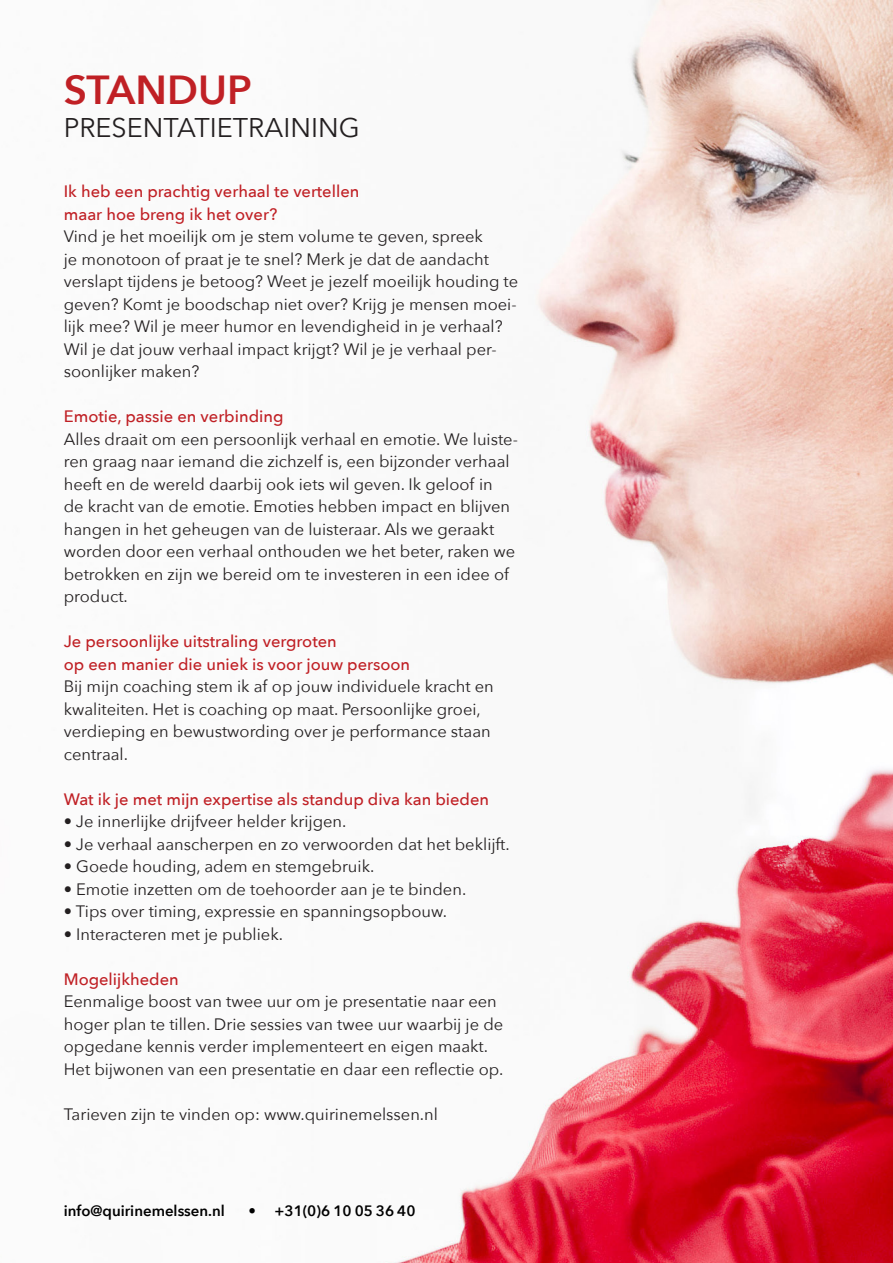
<style>
.page{position:relative;width:893px;height:1263px;background:#fff}
.page>*{position:absolute;margin:0;border:0;box-sizing:border-box;transform-origin:0 0}
.t1{font:600 40.5px "Avenir Next";color:#c02025}
.t2{font:27px "Avenir Next";color:#231f20}
.t3{font:16.5px/22.5px "Avenir Next";color:#231f20}
.t4{font:500 16.5px/22.5px "Avenir Next";color:#c02025}
.t5{font:600 15px "Avenir Next";color:#000}
</style>
<div class="page">
<img style="left:385px;top:0;width:508px;height:1263px">
<p class="t1" style="left:64px;top:55px;width:189px">STANDUP</p>
<p class="t2" style="left:64px;top:104px;width:297px">PRESENTATIETRAINING</p>
<p class="t4" style="left:64px;top:180px;width:297px">Ik heb een prachtig verhaal te vertellen maar hoe breng ik het over?</p>
<p class="t3" style="left:64px;top:225px;width:456px">Vind je het moeilijk om je stem volume te geven, spreek<br>je monotoon of praat je te snel? Merk je dat de aandacht verslapt tijdens je betoog? Weet je jezelf moeilijk houding te geven? Komt je boodschap niet over? Krijg je mensen moei&shy;lijk mee? Wil je meer humor en levendigheid in je verhaal?<br>Wil je dat jouw verhaal impact krijgt? Wil je je verhaal per&shy;soonlijker maken?</p>
<p class="t4" style="left:64px;top:405px;width:221px">Emotie, passie en verbinding</p>
<p class="t3" style="left:64px;top:427px;width:456px">Alles draait om een persoonlijk verhaal en emotie. We luiste&shy;ren graag naar iemand die zichzelf is, een bijzonder verhaal heeft en de wereld daarbij ook iets wil geven. Ik geloof in<br>de kracht van de emotie. Emoties hebben impact en blijven hangen in het geheugen van de luisteraar. Als we geraakt worden door een verhaal onthouden we het beter, raken we betrokken en zijn we bereid om te investeren in een idee of product.</p>
<p class="t4" style="left:64px;top:630px;width:348px">Je persoonlijke uitstraling vergroten<br>op een manier die uniek is voor jouw persoon</p>
<p class="t3" style="left:64px;top:675px;width:432px">Bij mijn coaching stem ik af op jouw individuele kracht en kwaliteiten. Het is coaching op maat. Persoonlijke groei, verdieping en bewustwording over je performance staan centraal.</p>
<p class="t4" style="left:64px;top:787px;width:427px">Wat ik je met mijn expertise als standup diva kan bieden</p>
<p class="t3" style="left:64px;top:810px;width:284px">• Je innerlijke drijfveer helder krijgen.</p>
<p class="t3" style="left:64px;top:832px;width:447px">• Je verhaal aanscherpen en zo verwoorden dat het beklijft.</p>
<p class="t3" style="left:64px;top:855px;width:312px">• Goede houding, adem en stemgebruik.</p>
<p class="t3" style="left:64px;top:877px;width:404px">• Emotie inzetten om de toehoorder aan je te binden.</p>
<p class="t3" style="left:64px;top:900px;width:385px">• Tips over timing, expressie en spanningsopbouw.</p>
<p class="t3" style="left:64px;top:922px;width:221px">• Interacteren met je publiek.</p>
<p class="t4" style="left:64px;top:967px;width:116px">Mogelijkheden</p>
<p class="t3" style="left:64px;top:990px;width:441px">Eenmalige boost van twee uur om je presentatie naar een hoger plan te tillen. Drie sessies van twee uur waarbij je de opgedane kennis verder implementeert en eigen maakt.<br>Het bijwonen van een presentatie en daar een reflectie op.</p>
<p class="t3" style="left:64px;top:1102px;width:376px">Tarieven zijn te vinden op: www.quirinemelssen.nl</p>
<p class="t5" style="left:64px;top:1198px;width:163px">info@quirinemelssen.nl</p>
<p class="t5" style="left:248px;top:1198px;width:169px">• +31(0)6 10 05 36 40</p>
</div>
